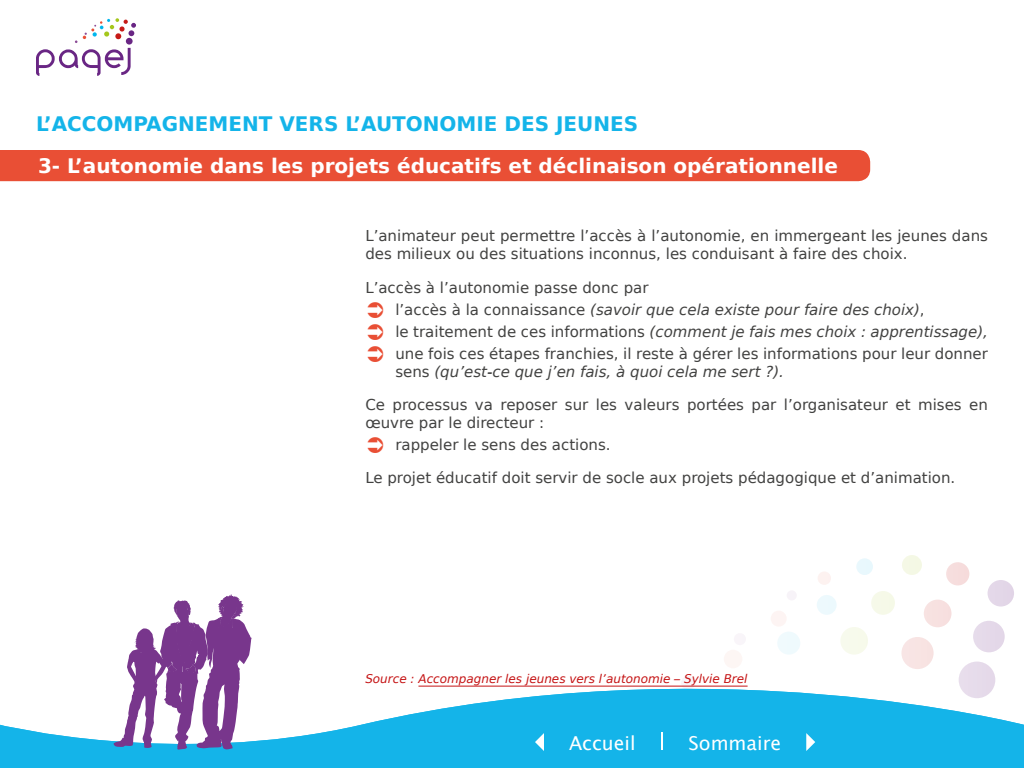
<style>
.page{position:relative;width:1024px;height:768px;background:#fff}
.page>*{position:absolute;margin:0;border:0;box-sizing:border-box;transform-origin:0 0}
.t1{font:700 20px "Bitstream Vera Sans";color:#fff}
.t2{font:700 20px "Bitstream Vera Sans";color:#14b4e9}
.t3{font:19.2px "Lucida Grande";color:#fff}
.t4{font:15px/22px "Bitstream Vera Sans";color:#424241}
.t5{font:italic 15px "Bitstream Vera Sans";color:#424241}
.t6{font:italic 12px "Bitstream Vera Sans";color:#c51415}
.s1{font-style:italic}
.s2{font-style:normal}
</style>
<div class="page">
<svg style="left:36px;top:18px;width:100px;height:58px"></svg>
<div style="left:901px;top:637px;width:33px;height:32px;background:#f8e4e3;border-radius:50%"></div>
<div style="left:840px;top:627px;width:28px;height:28px;background:#f7faec;border-radius:50%"></div>
<div style="left:777px;top:632px;width:23px;height:23px;background:#effafd;border-radius:50%"></div>
<div style="left:973px;top:621px;width:32px;height:31px;background:#e5d9e9;border-radius:50%"></div>
<div style="left:924px;top:600px;width:28px;height:27px;background:#f7e1e0;border-radius:50%"></div>
<div style="left:871px;top:591px;width:24px;height:24px;background:#f6f9e8;border-radius:50%"></div>
<div style="left:817px;top:595px;width:20px;height:20px;background:#edf9fd;border-radius:50%"></div>
<div style="left:771px;top:611px;width:16px;height:16px;background:#fdf4f3;border-radius:50%"></div>
<div style="left:734px;top:633px;width:12px;height:12px;background:#f9f5f9;border-radius:50%"></div>
<div style="left:988px;top:580px;width:26px;height:27px;background:#e3d7e8;border-radius:50%"></div>
<div style="left:946px;top:562px;width:23px;height:23px;background:#f6dddd;border-radius:50%"></div>
<div style="left:902px;top:555px;width:20px;height:20px;background:#f4f8e5;border-radius:50%"></div>
<div style="left:856px;top:558px;width:17px;height:17px;background:#e9f8fd;border-radius:50%"></div>
<div style="left:818px;top:571px;width:13px;height:14px;background:#fdf2f0;border-radius:50%"></div>
<div style="left:787px;top:590px;width:10px;height:11px;background:#f7f3f8;border-radius:50%"></div>
<svg style="left:0;top:644px;width:1024px;height:124px"></svg>
<svg style="left:535px;top:733px;width:9px;height:18px"></svg>
<svg style="left:806px;top:733px;width:9px;height:18px"></svg>
<svg style="left:661px;top:732px;width:2px;height:18px"></svg>
<div style="left:0;top:150px;width:870px;height:31px;background:#e94f35"></div>
<hr style="left:418px;top:686px;width:330px;height:1px;background:#c51415">
<svg style="left:113px;top:595px;width:139px;height:155px"></svg>
<h1 class="t2" style="left:36px;top:113px;width:604px">L’ACCOMPAGNEMENT VERS L’AUTONOMIE DES JEUNES</h1>
<h1 class="t1" style="left:38px;top:155px;width:802px">3- L’autonomie dans les projets éducatifs et déclinaison opérationnelle</h1>
<p class="t4" style="left:365px;top:227px;width:624px;line-height:18px">L’animateur peut permettre l’accès à l’autonomie, en immergeant les jeunes dans des milieux ou des situations inconnus, les conduisant à faire des choix.</p>
<p class="t4" style="left:395px;top:276px;width:594px;text-indent:-30px">L’accès à l’autonomie passe donc par<br>l’accès à la connaissance <span class="s1">(savoir que cela existe pour faire des choix)</span>,<br>le traitement de ces informations <span class="s1">(comment je fais mes choix : apprentissage), </span>une fois ces étapes franchies, il reste à gérer les informations pour leur donner</p>
<p class="t5" style="left:395px;top:363px;width:390px"><span class="s2">sens</span> (qu’est-ce que j’en fais, à quoi cela me sert ?).</p>
<p class="t4" style="left:365px;top:396px;width:624px;line-height:18px">Ce processus va reposer sur les valeurs portées par l’organisateur et mises en œuvre par le directeur :</p>
<p class="t4" style="left:395px;top:434px;width:217px">rappeler le sens des actions.</p>
<p class="t4" style="left:365px;top:467px;width:592px">Le projet éducatif doit servir de socle aux projets pédagogique et d’animation.</p>
<p class="t6" style="left:365px;top:672px;width:384px">Source : Accompagner les jeunes vers l’autonomie – Sylvie Brel</p>
<p class="t3" style="left:569px;top:732px;width:68px">Accueil</p>
<p class="t3" style="left:689px;top:732px;width:94px">Sommaire</p>
</div>
